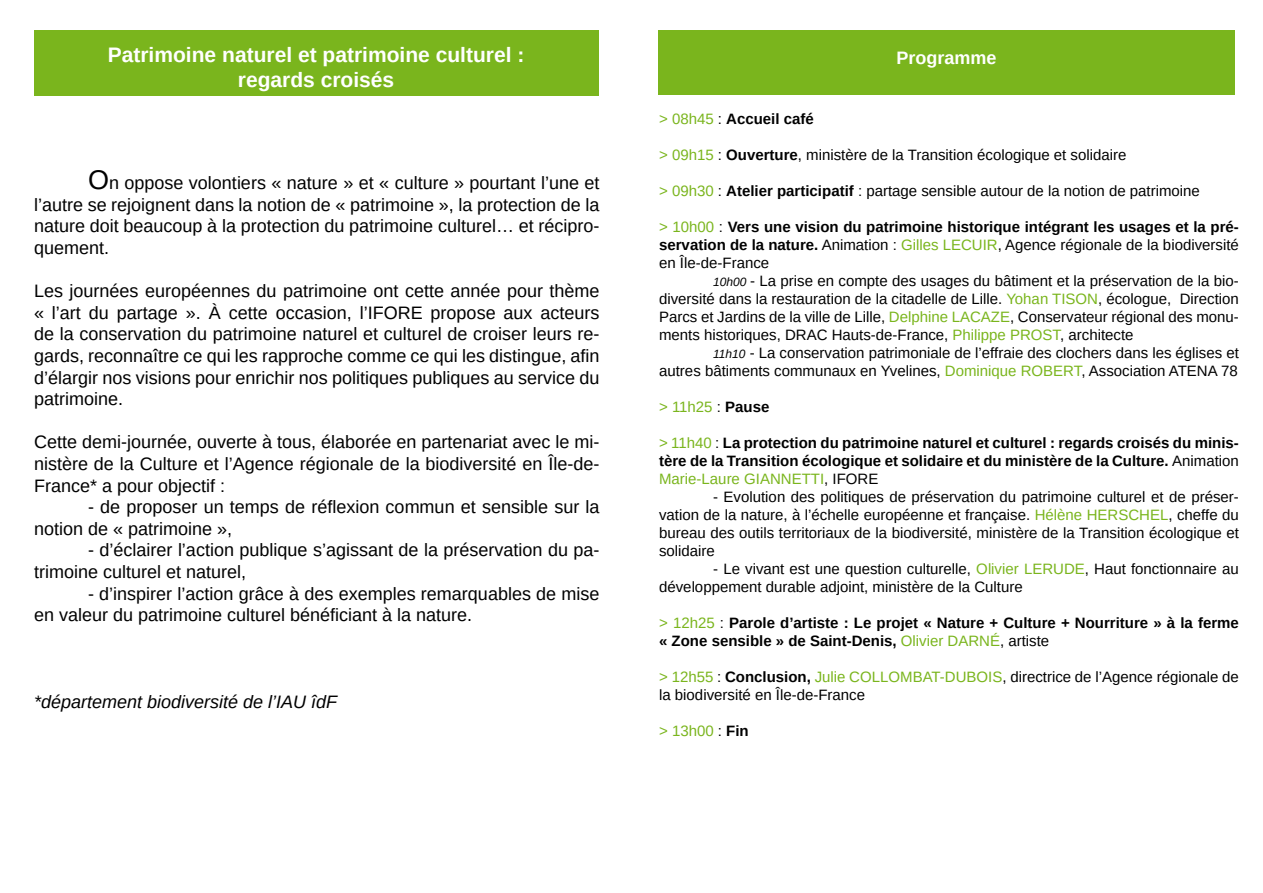
<style>
.page{position:relative;width:1263px;height:893px;background:#fff}
.page>*{position:absolute;margin:0;border:0;box-sizing:border-box;transform-origin:0 0}
.t1{font:700 21px/25.2px "Liberation Sans";color:#fff;text-align:center}
.t2{font:18px/21.6px "Liberation Sans";color:#000;text-align:justify}
.t3{font:italic 18px "Liberation Sans";color:#000}
.t4{font:700 18px "Liberation Sans";color:#fff}
.t5{font:15px/18px "Liberation Sans";color:#000;text-align:justify}
.t6{font:700 15px/18px "Liberation Sans";color:#000;text-align:justify}
.t7{font:15px "Liberation Sans";color:#7ab51d}
.s1{font-size:27px}
.s2{font-weight:400;color:#7ab51d}
.s3{font-weight:400}
.s4{color:#7ab51d}
.s5{font-weight:700}
.s6{font-style:italic;font-size:12px}
.s7{color:#000}
.s8{font-weight:700;color:#000}
</style>
<div class="page">
<div style="left:34px;top:30px;width:564px;height:66px;background:#7ab51d"></div>
<div style="left:658px;top:30px;width:576px;height:64px;background:#7ab51d"></div>
<h1 class="t1" style="left:108px;top:42px;width:418px">Patrimoine naturel et patrimoine culturel : regards croisés</h1>
<p class="t4" style="left:896px;top:46px;width:102px">Programme</p>
<p class="t2" style="left:34px;top:172px;width:567px;text-indent:54px"><span class="s1">O</span>n oppose volontiers « nature » et « culture » pourtant l’une et l’autre se rejoignent dans la notion de « patrimoine », la protection de la nature doit beaucoup à la protection du patrimoine culturel… et récipro&shy;quement.</p>
<p class="t2" style="left:34px;top:280px;width:567px">Les journées européennes du patrimoine ont cette année pour thème « l’art du partage ». À cette occasion, l’IFORE propose aux acteurs de la conservation du patrimoine naturel et culturel de croiser leurs re&shy;gards, reconnaître ce qui les rapproche comme ce qui les distingue, afin d’élargir nos visions pour enrichir nos politiques publiques au service du patrimoine.</p>
<p class="t2" style="left:34px;top:431px;width:567px">Cette demi-journée, ouverte à tous, élaborée en partenariat avec le mi&shy;nistère de la Culture et l’Agence régionale de la biodiversité en Île-de-France* a pour objectif :</p>
<p class="t2" style="left:34px;top:496px;width:567px;text-indent:54px">- de proposer un temps de réflexion commun et sensible sur la notion de « patrimoine »,</p>
<p class="t2" style="left:34px;top:539px;width:567px;text-indent:54px">- d’éclairer l’action publique s’agissant de la préservation du pa&shy;trimoine culturel et naturel,</p>
<p class="t2" style="left:34px;top:583px;width:567px;text-indent:54px">- d’inspirer l’action grâce à des exemples remarquables de mise en valeur du patrimoine culturel bénéficiant à la nature.</p>
<p class="t3" style="left:34px;top:689px;width:305px">*département biodiversité de l’IAU îdF</p>
<p class="t6" style="left:659px;top:110px;width:156px"><span class="s2">&gt; 08h45</span> <span class="s3">:</span> Accueil café</p>
<p class="t5" style="left:659px;top:145px;width:469px"><span class="s4">&gt; 09h15</span> : <span class="s5">Ouverture</span>, ministère de la Transition écologique et solidaire</p>
<p class="t5" style="left:659px;top:181px;width:542px"><span class="s4">&gt; 09h30</span> : <span class="s5">Atelier participatif</span> : partage sensible autour de la notion de patrimoine</p>
<p class="t6" style="left:659px;top:218px;width:581px"><span class="s2">&gt; 10h00</span> <span class="s3">:</span> Vers une vision du patrimoine historique intégrant les usages et la pré&shy;servation de la nature. <span class="s3">Animation :</span> <span class="s2">Gilles LECUIR</span><span class="s3">, Agence régionale de la biodiversité en Île-de-France</span></p>
<p class="t5" style="left:659px;top:271px;width:581px;text-indent:54px"><span class="s6">10h00</span> - La prise en compte des usages du bâtiment et la préservation de la bio&shy;diversité dans la restauration de la citadelle de Lille. <span class="s4">Yohan TISON</span>, écologue, Direction Parcs et Jardins de la ville de Lille, <span class="s4">Delphine LACAZE</span>, Conservateur régional des monu&shy;ments historiques, DRAC Hauts-de-France, <span class="s4">Philippe PROST</span>, architecte</p>
<p class="t5" style="left:659px;top:343px;width:581px;text-align:right"><span class="s6">11h10</span> - La conservation patrimoniale de l’effraie des clochers dans les églises et<br>autres bâtiments communaux en Yvelines, <span class="s4">Dominique ROBERT</span>, Association ATENA 78</p>
<p class="t7" style="left:659px;top:397px;width:112px">&gt; 11h25 <span class="s7">:</span> <span class="s8">Pause</span></p>
<p class="t6" style="left:659px;top:434px;width:581px"><span class="s2">&gt; 11h40</span> <span class="s3">:</span> La protection du patrimoine naturel et culturel : regards croisés du minis&shy;tère de la Transition écologique et solidaire et du ministère de la Culture. <span class="s3">Animation </span><span class="s2">Marie-Laure GIANNETTI</span><span class="s3">, IFORE</span></p>
<p class="t5" style="left:659px;top:487px;width:581px;text-indent:54px">- Evolution des politiques de préservation du patrimoine culturel et de préser&shy;vation de la nature, à l’échelle européenne et française. <span class="s4">Hélène HERSCHEL</span>, cheffe du bureau des outils territoriaux de la biodiversité, ministère de la Transition écologique et solidaire</p>
<p class="t5" style="left:659px;top:559px;width:581px;text-indent:54px">- Le vivant est une question culturelle, <span class="s4">Olivier LERUDE</span>, Haut fonctionnaire au développement durable adjoint, ministère de la Culture</p>
<p class="t6" style="left:659px;top:614px;width:581px"><span class="s2">&gt; 12h25</span> <span class="s3">:</span> Parole d’artiste : Le projet « Nature + Culture + Nourriture » à la ferme « Zone sensible » de Saint-Denis, <span class="s2">Olivier DARNÉ</span><span class="s3">, artiste</span></p>
<p class="t5" style="left:659px;top:667px;width:581px"><span class="s4">&gt; 12h55</span> : <span class="s5">Conclusion,</span> <span class="s4">Julie COLLOMBAT-DUBOIS</span>, directrice de l’Agence régionale de la biodiversité en Île-de-France</p>
<p class="t7" style="left:659px;top:721px;width:91px">&gt; 13h00 <span class="s7">:</span> <span class="s8">Fin</span></p>
</div>
